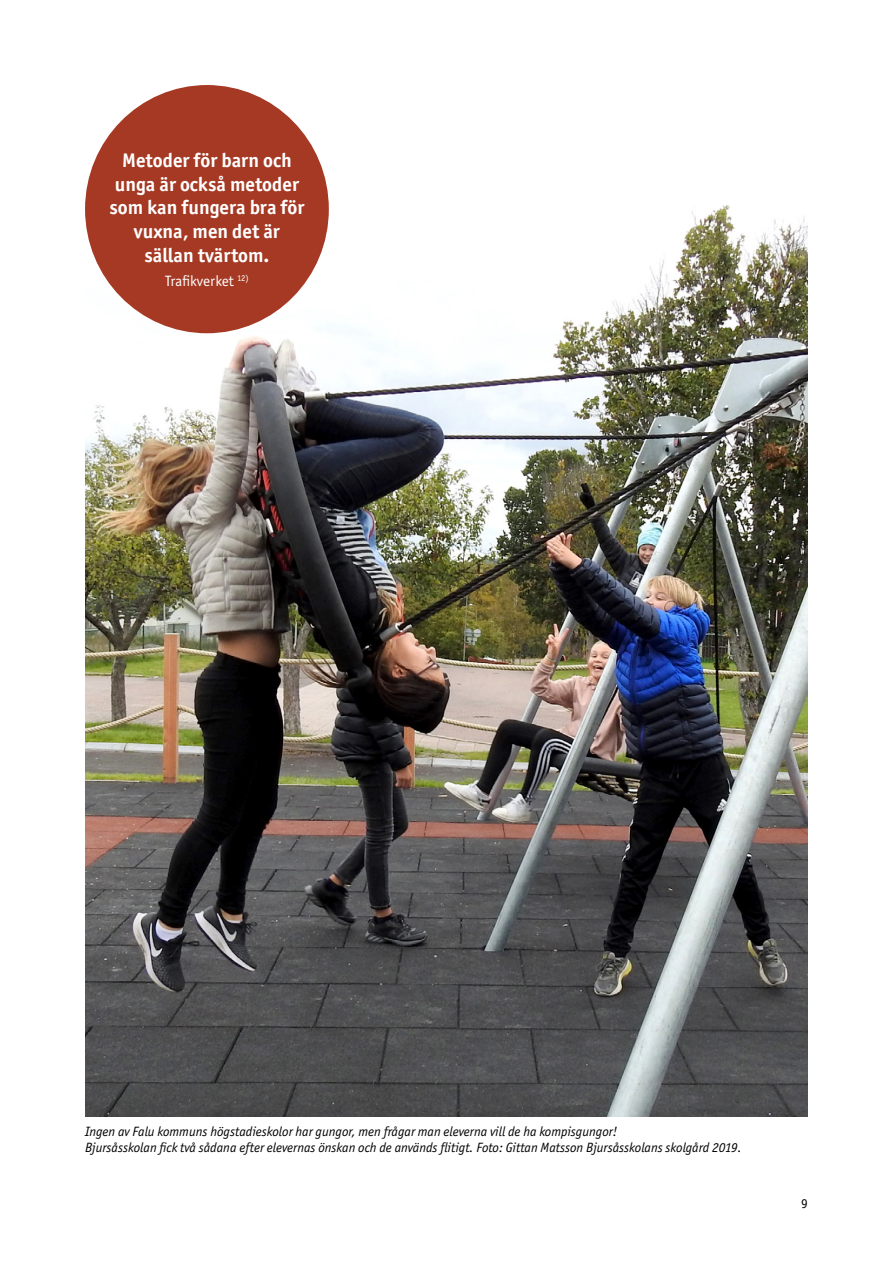
<style>
.page{position:relative;width:893px;height:1263px;background:#fff}
.page>*{position:absolute;margin:0;border:0;box-sizing:border-box;transform-origin:0 0}
.t1{font:700 19.8px/23.9px "Officina Sans ITC Std";color:#fff;text-align:center}
.t2{font:15px "Officina Sans ITC Std";color:#fff}
.t3{font:italic 13.5px/16.2px "Officina Sans ITC Std";color:#000}
.t4{font:13.5px "Officina Sans ITC Std";color:#000}
</style>
<div class="page">
<img style="left:85px;top:102px;width:723px;height:1014px">
<div style="left:85px;top:85px;width:244px;height:248px;background:#a53923;border-radius:50%"></div>
<h1 class="t1" style="left:109px;top:148px;width:196px">Metoder för barn och unga är också metoder som kan fungera bra för vuxna, men det är sällan tvärtom.</h1>
<p class="t2" style="left:165px;top:272px;width:85px">Trafikverket <sup>12)</sup></p>
<p class="t3" style="left:85px;top:1123px;width:658px">Ingen av Falu kommuns högstadieskolor har gungor, men frågar man eleverna vill de ha kompisgungor!<br>Bjursåsskolan fick två sådana efter elevernas önskan och de används flitigt. Foto: Gittan Matsson Bjursåsskolans skolgård 2019.</p>
<p class="t4" style="left:801px;top:1195px;width:8px">9</p>
</div>
